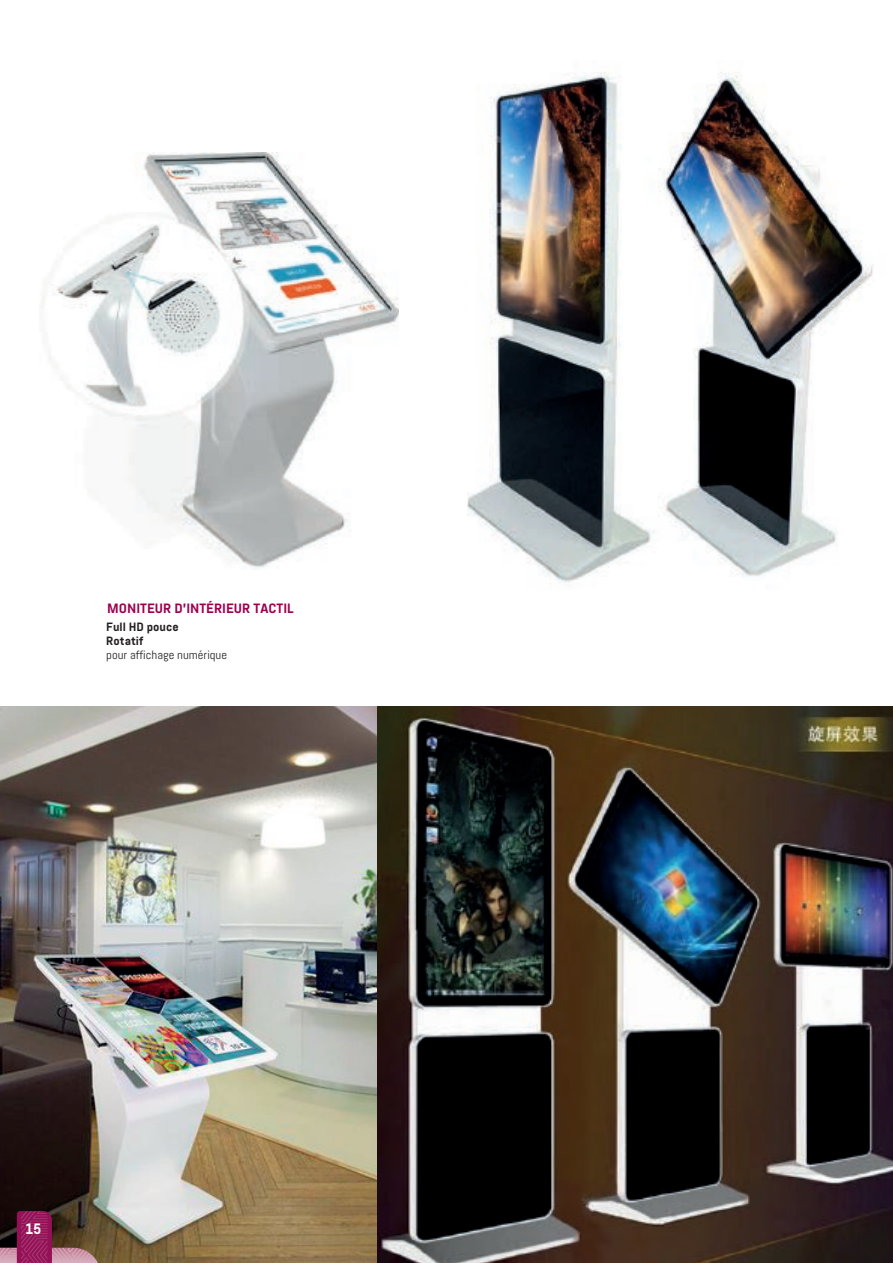
<style>
.page{position:relative;width:893px;height:1263px;background:#fff}
.page>*{position:absolute;margin:0;border:0;box-sizing:border-box;transform-origin:0 0}
.t1{font:700 15px "Abel Pro";color:#fff}
.t2{font:700 13.5px "Abel Pro";color:#9c004f;scale:1.04 1}
.t3{font:12px/14px "Abel Pro";color:#231f20;scale:1.04 1}
.s1{font-weight:700}
</style>
<div class="page">
<img style="left:41px;top:153px;width:357px;height:416px">
<img style="left:0;top:706px;width:893px;height:557px">
<img style="left:468px;top:72px;width:406px;height:512px">
<svg style="left:0;top:1211px;width:98px;height:52px;background:#763b4c"></svg>
<p class="t2" style="left:107px;top:599px;width:181px">MONITEUR D’INTÉRIEUR TACTIL</p>
<p class="t3" style="left:106px;top:620px;width:118px"><span class="s1">Full HD pouce<br>Rotatif<br></span>pour affichage numérique</p>
<p class="t1" style="left:26px;top:1218px;width:18px">15</p>
</div>
